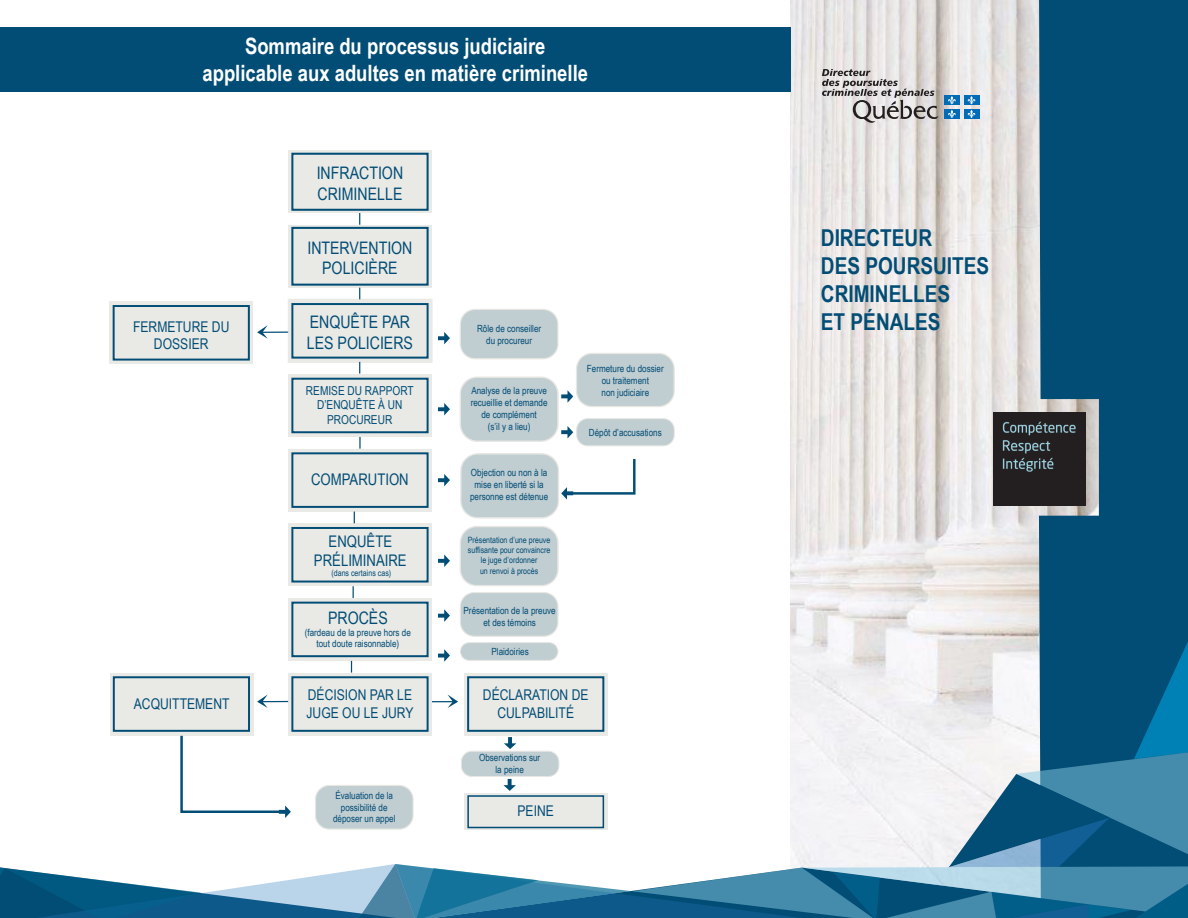
<style>
.page{position:relative;width:1188px;height:918px;background:#fff}
.page>*{position:absolute;margin:0;border:0;box-sizing:border-box;transform-origin:0 0}
.t1{font:700 23.25px/27.9px "Arial Narrow";color:#024d75}
.t2{font:700 22.5px/27px "Arial Narrow";color:#fff;text-align:center}
.t3{font:700 18.45px "Arial Narrow";color:#fff}
.t4{font:17.25px/20.7px "Arial Narrow";color:#024d75}
.t5{font:16.05px/19.2px "Arial Narrow";color:#024d75;text-align:center}
.t6{font:14.85px/17.7px "Arial Narrow";color:#024d75;text-align:center}
.t7{font:12.3px/14.9px "Arial Narrow";color:#024d75;text-align:center}
.t8{font:9.9px/11.9px "Arial Narrow";color:#024d75;text-align:center}
.t9{font:8.7px/10.4px "Arial Narrow";color:#024d75;text-align:center}
</style>
<div class="page">
<img style="left:791px;top:0;width:248px;height:641px">
<div style="left:1039px;top:0;width:149px;height:641px;background:#024d75"></div>
<div style="left:0;top:27px;width:791px;height:65px;background:#024d75"></div>
<svg style="left:257px;top:694px;width:31px;height:14px"></svg>
<svg style="left:257px;top:325px;width:31px;height:14px"></svg>
<svg style="left:438px;top:403px;width:12px;height:12px"></svg>
<svg style="left:561px;top:390px;width:12px;height:13px"></svg>
<svg style="left:561px;top:426px;width:12px;height:12px"></svg>
<svg style="left:438px;top:474px;width:12px;height:12px"></svg>
<svg style="left:438px;top:555px;width:12px;height:12px"></svg>
<svg style="left:438px;top:609px;width:12px;height:13px"></svg>
<svg style="left:438px;top:332px;width:12px;height:12px"></svg>
<div style="left:288px;top:150px;width:144px;height:63px;background:#e9e9e5"></div>
<div style="left:291px;top:153px;width:138px;height:58px;border:2px solid #024d75"></div>
<div style="left:288px;top:225px;width:144px;height:63px;background:#e9e9e5"></div>
<div style="left:291px;top:227px;width:138px;height:59px;border:2px solid #024d75"></div>
<div style="left:288px;top:299px;width:144px;height:63px;background:#e9e9e5"></div>
<div style="left:288px;top:299px;width:145px;height:64px;border:1px solid #deddd8"></div>
<div style="left:291px;top:303px;width:138px;height:56px;border:2px solid #024d75"></div>
<div style="left:288px;top:374px;width:144px;height:63px;background:#e9e9e5"></div>
<div style="left:291px;top:378px;width:138px;height:55px;border:2px solid #024d75"></div>
<div style="left:288px;top:449px;width:144px;height:63px;background:#e9e9e5"></div>
<div style="left:291px;top:452px;width:138px;height:56px;border:2px solid #024d75"></div>
<div style="left:288px;top:523px;width:144px;height:63px;background:#e9e9e5"></div>
<div style="left:291px;top:527px;width:138px;height:56px;border:2px solid #024d75"></div>
<div style="left:288px;top:598px;width:144px;height:63px;background:#e9e9e5"></div>
<div style="left:291px;top:602px;width:138px;height:55px;border:2px solid #024d75"></div>
<div style="left:288px;top:673px;width:144px;height:63px;background:#e9e9e5"></div>
<div style="left:291px;top:676px;width:138px;height:56px;border:2px solid #024d75"></div>
<svg style="left:359px;top:213px;width:1px;height:12px"></svg>
<svg style="left:359px;top:362px;width:1px;height:12px"></svg>
<svg style="left:359px;top:437px;width:2px;height:12px"></svg>
<svg style="left:353px;top:586px;width:1px;height:12px"></svg>
<div style="left:110px;top:673px;width:143px;height:63px;background:#e9e9e5"></div>
<div style="left:113px;top:676px;width:137px;height:56px;border:2px solid #024d75"></div>
<div style="left:110px;top:301px;width:143px;height:63px;background:#e9e9e5"></div>
<div style="left:113px;top:305px;width:137px;height:56px;border:2px solid #024d75"></div>
<svg style="left:561px;top:459px;width:75px;height:41px"></svg>
<div style="left:460px;top:309px;width:98px;height:50px;background:#c0cdd1;border-radius:15px"></div>
<div style="left:460px;top:309px;width:99px;height:50px;border:1px solid #deddd8;border-radius:15px"></div>
<div style="left:577px;top:353px;width:97px;height:54px;background:#c0cdd1;border-radius:15px"></div>
<div style="left:576px;top:353px;width:99px;height:54px;border:1px solid #deddd8;border-radius:15px"></div>
<div style="left:577px;top:419px;width:97px;height:27px;background:#c0cdd1;border-radius:11px"></div>
<div style="left:576px;top:418px;width:99px;height:28px;border:1px solid #deddd8;border-radius:11px"></div>
<div style="left:460px;top:377px;width:98px;height:64px;background:#c0cdd1;border-radius:17px"></div>
<div style="left:460px;top:377px;width:99px;height:65px;border:1px solid #deddd8;border-radius:17px"></div>
<div style="left:461px;top:454px;width:97px;height:64px;background:#c0cdd1;border-radius:17px"></div>
<div style="left:460px;top:453px;width:99px;height:66px;border:1px solid #deddd8;border-radius:17px"></div>
<div style="left:460px;top:527px;width:98px;height:59px;background:#c0cdd1;border-radius:16px"></div>
<div style="left:460px;top:526px;width:99px;height:60px;border:1px solid #deddd8;border-radius:16px"></div>
<div style="left:460px;top:593px;width:98px;height:43px;background:#c0cdd1;border-radius:14px"></div>
<div style="left:460px;top:592px;width:99px;height:45px;border:1px solid #deddd8;border-radius:14px"></div>
<div style="left:316px;top:785px;width:97px;height:44px;background:#c0cdd1;border-radius:14px"></div>
<div style="left:315px;top:785px;width:99px;height:45px;border:1px solid #deddd8;border-radius:14px"></div>
<svg style="left:180px;top:733px;width:111px;height:85px"></svg>
<svg style="left:201px;top:870px;width:150px;height:48px"></svg>
<svg style="left:0;top:867px;width:201px;height:51px"></svg>
<svg style="left:351px;top:641px;width:837px;height:277px"></svg>
<img style="left:993px;top:413px;width:93px;height:92px">
<svg style="left:822px;top:69px;width:116px;height:54px;background:#bdb9b8"></svg>
<div style="left:944px;top:96px;width:15px;height:9px;background:#006cb7"></div>
<svg style="left:948px;top:96px;width:8px;height:8px"></svg>
<div style="left:964px;top:96px;width:15px;height:9px;background:#006cb7"></div>
<svg style="left:967px;top:96px;width:9px;height:8px"></svg>
<div style="left:944px;top:109px;width:15px;height:10px;background:#006cb7"></div>
<svg style="left:948px;top:110px;width:8px;height:8px"></svg>
<div style="left:964px;top:109px;width:15px;height:10px;background:#006cb7"></div>
<svg style="left:967px;top:110px;width:9px;height:8px"></svg>
<p class="t2" style="left:202px;top:32px;width:387px">Sommaire du processus judiciaire applicable aux adultes en matière criminelle</p>
<p class="t3" style="left:224px;top:40px;width:318px">applicable aux adultes en matière criminelle</p>
<p class="t6" style="left:133px;top:317px;width:98px">FERMETURE DU<br>DOSSIER</p>
<p class="t6" style="left:134px;top:695px;width:97px">ACQUITTEMENT</p>
<p class="t4" style="left:317px;top:162px;width:88px">INFRACTION<br>CRIMINELLE</p>
<p class="t4" style="left:307px;top:237px;width:107px;text-align:center">INTERVENTION<br>POLICIÈRE</p>
<p class="t4" style="left:307px;top:311px;width:108px">ENQUÊTE PAR<br>LES POLICIERS</p>
<p class="t7" style="left:306px;top:382px;width:109px">REMISE DU RAPPORT<br>D’ENQUÊTE À UN<br>PROCUREUR</p>
<p class="t8" style="left:477px;top:322px;width:66px">Rôle de conseiller du procureur</p>
<p class="t8" style="left:587px;top:362px;width:78px">Fermeture du dossier ou traitement<br>non judiciaire</p>
<p class="t8" style="left:471px;top:385px;width:78px">Analyse de la preuve recueillie et demande de complément<br>(s’il y a lieu)</p>
<p class="t8" style="left:470px;top:466px;width:80px">Objection ou non à la mise en liberté si la personne est détenue</p>
<p class="t9" style="left:468px;top:534px;width:84px">Présentation d’une preuve suffisante pour convaincre le juge d’ordonner<br>un renvoi à procès</p>
<p class="t8" style="left:589px;top:426px;width:74px">Dépôt d’accusations</p>
<p class="t5" style="left:311px;top:470px;width:99px">COMPARUTION</p>
<p class="t5" style="left:314px;top:531px;width:94px">ENQUÊTE<br>PRÉLIMINAIRE</p>
<p class="t9" style="left:331px;top:568px;width:61px">(dans certains cas)</p>
<p class="t4" style="left:328px;top:607px;width:61px">PROCÈS</p>
<p class="t8" style="left:305px;top:626px;width:108px">(fardeau de la preuve hors de tout doute raisonnable)</p>
<p class="t6" style="left:307px;top:685px;width:108px;text-align:left">DÉCISION PAR LE<br>JUGE OU LE JURY</p>
<p class="t6" style="left:483px;top:686px;width:107px">DÉCLARATION DE<br>CULPABILITÉ</p>
<p class="t8" style="left:464px;top:604px;width:94px">Présentation de la preuve et des témoins</p>
<p class="t8" style="left:491px;top:646px;width:39px">Plaidoiries</p>
<p class="t8" style="left:333px;top:789px;width:64px">Évaluation de la possibilité de déposer un appel</p>
<p class="t8" style="left:479px;top:751px;width:63px">Observations sur la peine</p>
<p class="t6" style="left:518px;top:801px;width:38px">PEINE</p>
<p class="t1" style="left:821px;top:223px;width:170px">DIRECTEUR<br>DES POURSUITES<br>CRIMINELLES<br>ET PÉNALES</p>
</div>
